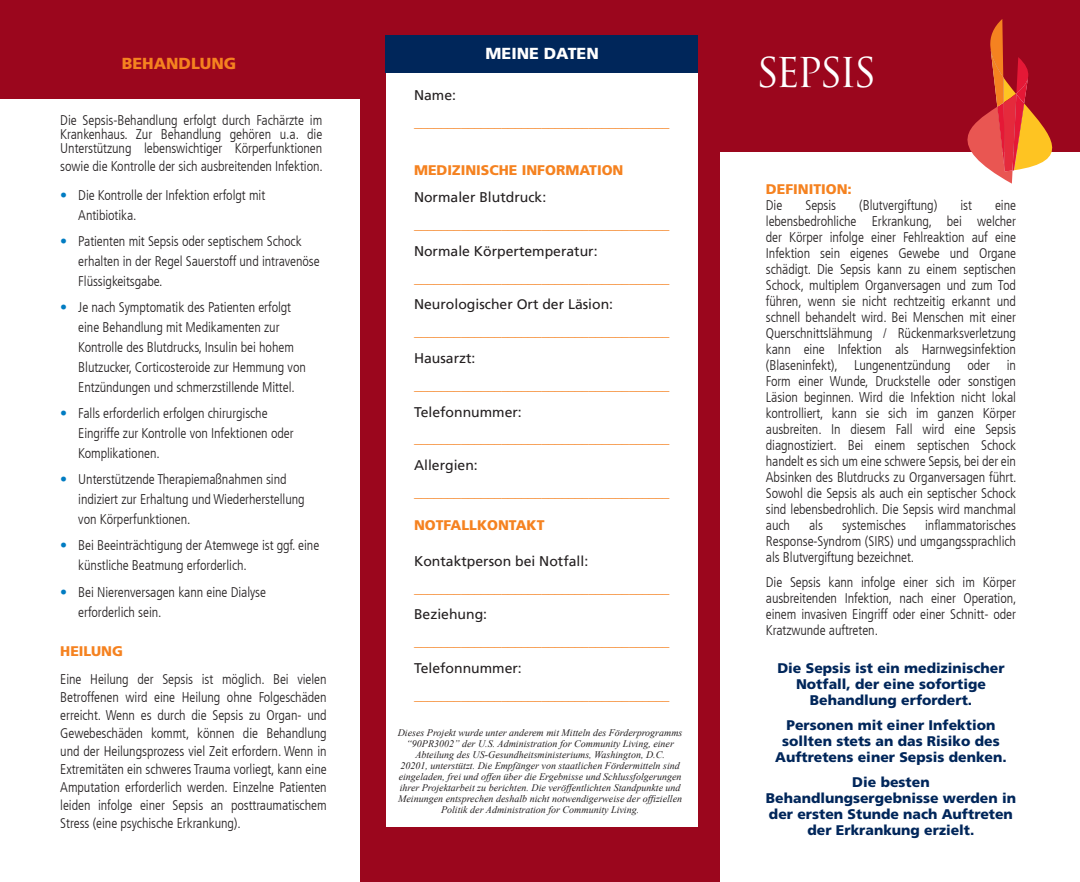
<style>
.page{position:relative;width:1080px;height:882px;background:#fff}
.page>*{position:absolute;margin:0;border:0;box-sizing:border-box;transform-origin:0 0}
.t1{font:40px "Trajan Pro";letter-spacing:-.08em;color:#fff}
.t2{font:900 16px "Frutiger";color:#f58220}
.t3{font:900 16px "Frutiger";color:#fff}
.t4{font:300 condensed 14px/16px "Frutiger LT";letter-spacing:-.005em;color:#231f20}
.t5{font:14px "Frutiger LT";color:#f58220}
.t6{font:900 14px/16px "Frutiger";color:#00265a;text-align:center}
.t7{font:14px "Frutiger LT";color:#231f20}
.t8{font:900 14px "Frutiger";color:#f58220}
.t9{font:italic 10px/11px "Times New Roman";color:#231f20;text-align:center}
.s1{color:#007cc2}
</style>
<div class="page">
<div style="left:0;top:0;width:364px;height:98px;background:#9b061d"></div>
<div style="left:360px;top:0;width:360px;height:882px;background:#9b061d"></div>
<div style="left:386px;top:35px;width:312px;height:792px;background:#fff"></div>
<div style="left:386px;top:35px;width:312px;height:37px;background:#00265a"></div>
<div style="left:710px;top:0;width:370px;height:151px;background:#9b061d"></div>
<svg style="left:968px;top:19px;width:84px;height:165px"></svg>
<p class="t2" style="left:122px;top:53px;width:116px">BEHANDLUNG</p>
<p class="t4" style="left:60px;top:113px;width:264px;line-height:14px;text-align:justify">Die Sepsis-Behandlung erfolgt durch Fachärzte im Krankenhaus. Zur Behandlung gehören u.a. die Unterstützung lebenswichtiger Körperfunktionen</p>
<p class="t4" style="left:60px;top:158px;width:264px">sowie die Kontrolle der sich ausbreitenden Infektion.</p>
<p class="t4" style="left:78px;top:185px;width:188px;line-height:20px;text-indent:-18px"><span class="s1">•</span> Die Kontrolle der Infektion erfolgt mit<br>Antibiotika.</p>
<p class="t4" style="left:78px;top:231px;width:243px;line-height:20px;text-indent:-18px"><span class="s1">•</span> Patienten mit Sepsis oder septischem Schock erhalten in der Regel Sauerstoff und intravenöse<br>Flüssigkeitsgabe.</p>
<p class="t4" style="left:78px;top:297px;width:229px;line-height:20px;text-indent:-18px"><span class="s1">•</span> Je nach Symptomatik des Patienten erfolgt eine Behandlung mit Medikamenten zur Kontrolle des Blutdrucks, Insulin bei hohem Blutzucker, Corticosteroide zur Hemmung von Entzündungen und schmerzstillende Mittel.</p>
<p class="t4" style="left:78px;top:404px;width:217px;line-height:20px;text-indent:-18px"><span class="s1">•</span> Falls erforderlich erfolgen chirurgische<br>Eingriffe zur Kontrolle von Infektionen oder<br>Komplikationen.</p>
<p class="t4" style="left:78px;top:470px;width:228px;line-height:20px;text-indent:-18px"><span class="s1">•</span> Unterstützende Therapiemaßnahmen sind indiziert zur Erhaltung und Wiederherstellung von Körperfunktionen.</p>
<p class="t4" style="left:78px;top:536px;width:243px;line-height:20px;text-indent:-18px"><span class="s1">•</span> Bei Beeinträchtigung der Atemwege ist ggf. eine künstliche Beatmung erforderlich.</p>
<p class="t4" style="left:78px;top:582px;width:189px;line-height:20px;text-indent:-18px"><span class="s1">•</span> Bei Nierenversagen kann eine Dialyse erforderlich sein.</p>
<p class="t8" style="left:60px;top:643px;width:64px">HEILUNG</p>
<p class="t4" style="left:60px;top:671px;width:268px;line-height:18px;text-align:justify">Eine Heilung der Sepsis ist möglich. Bei vielen Betroffenen wird eine Heilung ohne Folgeschäden erreicht. Wenn es durch die Sepsis zu Organ- und Gewebeschäden kommt, können die Behandlung und der Heilungsprozess viel Zeit erfordern. Wenn in Extremitäten ein schweres Trauma vorliegt, kann eine Amputation erforderlich werden. Einzelne Patienten leiden infolge einer Sepsis an posttraumatischem Stress (eine psychische Erkrankung).</p>
<p class="t3" style="left:486px;top:44px;width:115px">MEINE DATEN</p>
<p class="t7" style="left:414px;top:87px;width:44px">Name:</p>
<p class="t5" style="left:414px;top:114px;width:257px">______________________________________</p>
<p class="t8" style="left:414px;top:162px;width:211px">MEDIZINISCHE INFORMATION</p>
<p class="t7" style="left:414px;top:189px;width:134px">Normaler Blutdruck:</p>
<p class="t5" style="left:414px;top:216px;width:257px">______________________________________</p>
<p class="t7" style="left:414px;top:243px;width:185px">Normale Körpertemperatur:</p>
<p class="t5" style="left:414px;top:269px;width:257px">______________________________________</p>
<p class="t7" style="left:414px;top:296px;width:201px">Neurologischer Ort der Läsion:</p>
<p class="t5" style="left:414px;top:323px;width:257px">______________________________________</p>
<p class="t7" style="left:414px;top:350px;width:63px">Hausarzt:</p>
<p class="t5" style="left:414px;top:377px;width:257px">______________________________________</p>
<p class="t7" style="left:414px;top:403px;width:109px">Telefonnummer:</p>
<p class="t5" style="left:414px;top:430px;width:257px">______________________________________</p>
<p class="t7" style="left:414px;top:457px;width:65px">Allergien:</p>
<p class="t5" style="left:414px;top:484px;width:257px">______________________________________</p>
<p class="t8" style="left:414px;top:517px;width:132px">NOTFALLKONTAKT</p>
<p class="t7" style="left:414px;top:553px;width:176px">Kontaktperson bei Notfall:</p>
<p class="t5" style="left:414px;top:579px;width:257px">______________________________________</p>
<p class="t7" style="left:414px;top:606px;width:75px">Beziehung:</p>
<p class="t5" style="left:414px;top:633px;width:257px">______________________________________</p>
<p class="t7" style="left:414px;top:660px;width:109px">Telefonnummer:</p>
<p class="t5" style="left:414px;top:687px;width:257px">______________________________________</p>
<p class="t9" style="left:398px;top:727px;width:286px">Dieses Projekt wurde unter anderem mit Mitteln des Förderprogramms “90PR3002” der U.S. Administration for Community Living, einer Abteilung des US-Gesundheitsministeriums, Washington, D.C.<br>20201, unterstützt. Die Empfänger von staatlichen Fördermitteln sind eingeladen, frei und offen über die Ergebnisse und Schlussfolgerungen ihrer Projektarbeit zu berichten. Die veröffentlichten Standpunkte und Meinungen entsprechen deshalb nicht notwendigerweise der offiziellen Politik der Administration for Community Living.</p>
<p class="t1" style="left:756px;top:47px;width:122px">SEPSIS</p>
<p class="t8" style="left:766px;top:181px;width:88px">DEFINITION:</p>
<p class="t4" style="left:766px;top:197px;width:18px">Die</p>
<p class="t4" style="left:805px;top:197px;width:32px">Sepsis</p>
<p class="t4" style="left:859px;top:197px;width:80px">(Blutvergiftung)</p>
<p class="t4" style="left:960px;top:197px;width:13px">ist</p>
<p class="t4" style="left:766px;top:197px;width:252px;text-align:justify;text-indent:229px">eine lebensbedrohliche Erkrankung, bei welcher der Körper infolge einer Fehlreaktion auf eine Infektion sein eigenes Gewebe und Organe schädigt. Die Sepsis kann zu einem septischen Schock, multiplem Organversagen und zum Tod führen, wenn sie nicht rechtzeitig erkannt und schnell behandelt wird. Bei Menschen mit einer Querschnittslähmung / Rückenmarksverletzung kann eine Infektion als Harnwegsinfektion (Blaseninfekt), Lungenentzündung oder in Form einer Wunde, Druckstelle oder sonstigen Läsion beginnen. Wird die Infektion nicht lokal kontrolliert, kann sie sich im ganzen Körper ausbreiten. In diesem Fall wird eine Sepsis diagnostiziert. Bei einem septischen Schock handelt es sich um eine schwere Sepsis, bei der ein Absinken des Blutdrucks zu Organversagen führt.<br>Sowohl die Sepsis als auch ein septischer Schock sind lebensbedrohlich. Die Sepsis wird manchmal auch</p>
<p class="t4" style="left:766px;top:517px;width:252px;text-align:justify;text-indent:159px">inflammatorisches Response-Syndrom (SIRS) und umgangssprachlich als Blutvergiftung bezeichnet.</p>
<p class="t4" style="left:766px;top:574px;width:252px;text-align:justify">Die Sepsis kann infolge einer sich im Körper ausbreitenden Infektion, nach einer Operation, einem invasiven Eingriff oder einer Schnitt- oder Kratzwunde auftreten.</p>
<p class="t6" style="left:777px;top:660px;width:229px">Die Sepsis ist ein medizinischer<br>Notfall, der eine sofortige<br>Behandlung erfordert.</p>
<p class="t6" style="left:775px;top:717px;width:233px">Personen mit einer Infektion sollten stets an das Risiko des<br>Auftretens einer Sepsis denken.</p>
<p class="t6" style="left:766px;top:774px;width:252px">Die besten<br>Behandlungsergebnisse werden in der ersten Stunde nach Auftreten der Erkrankung erzielt.</p>
<p class="t4" style="left:809px;top:517px;width:15px">als</p>
<p class="t4" style="left:842px;top:517px;width:66px">systemisches</p>
</div>
